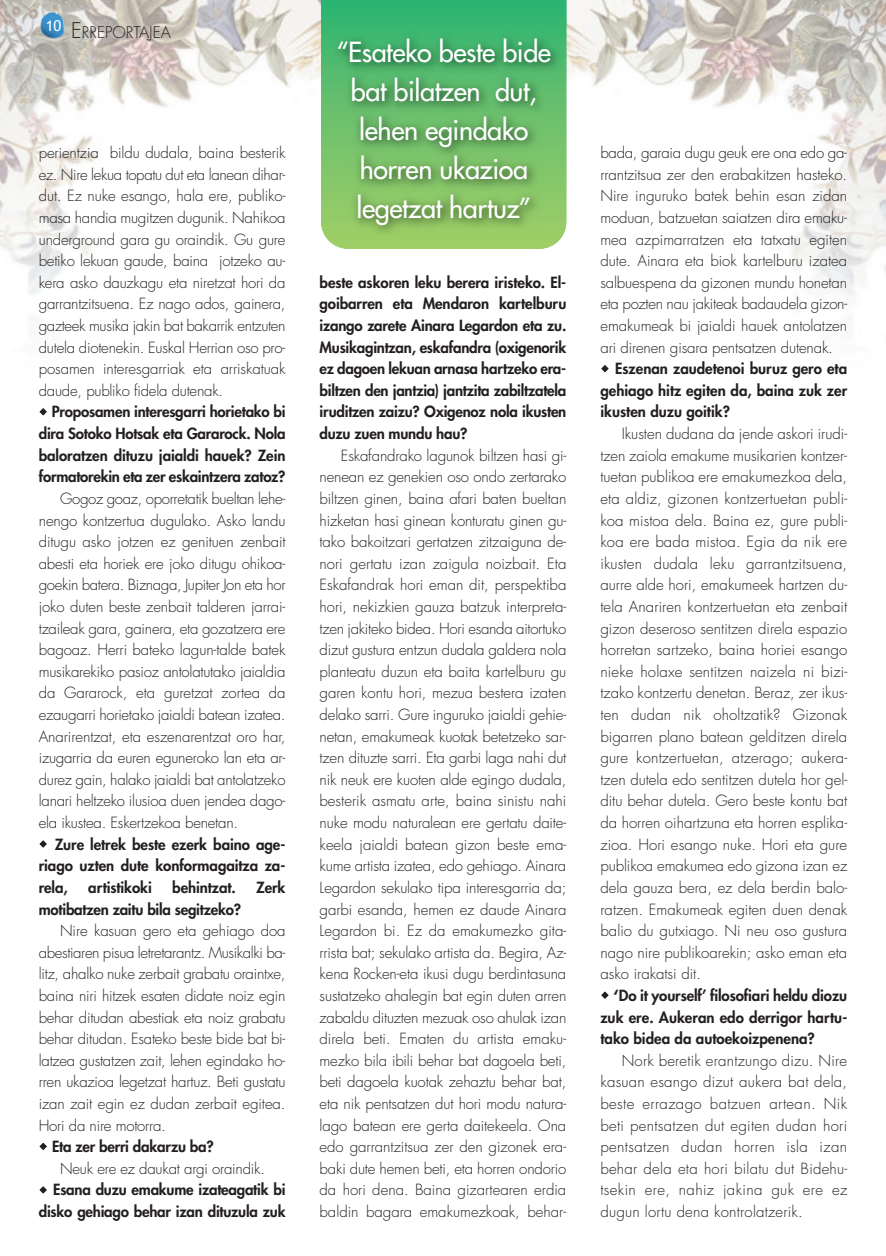
<style>
.page{position:relative;width:886px;height:1256px;background:#fff}
.page>*{position:absolute;margin:0;border:0;box-sizing:border-box;transform-origin:0 0}
.t1{font:27px/39px "Futura";letter-spacing:-.015em;color:#fff;text-align:center}
.t2{font:300 15.75px "Futura";color:#231f20}
.t3{font:300 15px/21.6px "Futura";letter-spacing:-.005em;color:#231f20;text-align:justify}
.t4{font:800 15px/21.6px "Futura";letter-spacing:-.01em;color:#231f20;text-align:justify}
.t5{font:15px "Trebuchet MS";color:#fff}
.s1{font-size:21px}
.s2{font-weight:700}
</style>
<div class="page">
<img style="left:0;top:0;width:885px;height:319px">
<img style="left:40px;top:12px;width:25px;height:27px">
<div style="left:321px;top:0;width:245px;height:26px;background:#2fb571"></div>
<img style="left:305px;top:26px;width:284px;height:233px">
<img style="left:321px;top:222px;width:245px;height:27px">
<p class="t5" style="left:46px;top:17px;width:17px">10</p>
<p class="t2" style="left:71px;top:25px;width:101px"><span class="s1">E</span>RREPORTAJEA</p>
<p class="t3" style="left:39px;top:143px;width:248px">perientzia bildu dudala, baina besterik ez. Nire lekua topatu dut eta lanean dihar&shy;dut. Ez nuke esango, hala ere, publiko&shy;masa handia mugitzen dugunik. Nahikoa underground gara gu oraindik. Gu gure betiko lekuan gaude, baina jotzeko au&shy;kera asko dauzkagu eta niretzat hori da garrantzitsuena. Ez nago ados, gainera, gazteek musika jakin bat bakarrik entzuten dutela diotenekin. Euskal Herrian oso pro&shy;posamen interesgarriak eta arriskatuak daude, publiko fidela dutenak.</p>
<p class="t4" style="left:39px;top:402px;width:248px;text-indent:13px">Proposamen interesgarri horietako bi dira Sotoko Hotsak eta Gararock. Nola baloratzen dituzu jaialdi hauek? Zein formatorekin eta zer eskaintzera zatoz?</p>
<p class="t3" style="left:39px;top:489px;width:248px;text-indent:21px">Gogoz goaz, oporretatik bueltan lehe&shy;nengo kontzertua dugulako. Asko landu ditugu asko jotzen ez genituen zenbait abesti eta horiek ere joko ditugu ohikoa&shy;goekin batera. Biznaga, Jupiter Jon eta hor joko duten beste zenbait talderen jarrai&shy;tzaileak gara, gainera, eta gozatzera ere bagoaz. Herri bateko lagun-talde batek musikarekiko pasioz antolatutako jaialdia da Gararock, eta guretzat zortea da ezaugarri horietako jaialdi batean izatea.<br>Anarirentzat, eta eszenarentzat oro har, izugarria da euren eguneroko lan eta ar&shy;durez gain, halako jaialdi bat antolatzeko lanari heltzeko ilusioa duen jendea dago&shy;ela ikustea. Eskertzekoa benetan.</p>
<p class="t4" style="left:39px;top:834px;width:248px;text-indent:16px">Zure letrek beste ezerk baino age&shy;riago uzten dute konformagaitza za&shy;rela,</p>
<p class="t4" style="left:88px;top:877px;width:65px">artistikoki</p>
<p class="t4" style="left:172px;top:877px;width:65px">behintzat.</p>
<p class="t4" style="left:256px;top:877px;width:31px">Zerk</p>
<p class="t4" style="left:39px;top:899px;width:204px">motibatzen zaitu bila segitzeko?</p>
<p class="t3" style="left:39px;top:921px;width:248px;text-indent:21px">Nire kasuan gero eta gehiago doa abestiaren pisua letretarantz. Musikalki ba&shy;litz, ahalko nuke zerbait grabatu oraintxe, baina niri hitzek esaten didate noiz egin behar ditudan abestiak eta noiz grabatu behar ditudan. Esateko beste bide bat bi&shy;latzea gustatzen zait, lehen egindako ho&shy;rren ukazioa legetzat hartuz. Beti gustatu izan zait egin ez dudan zerbait egitea.<br>Hori da nire motorra.</p>
<p class="t4" style="left:52px;top:1136px;width:163px">Eta zer berri dakarzu ba?</p>
<p class="t3" style="left:60px;top:1158px;width:206px">Neuk ere ez daukat argi oraindik.</p>
<p class="t4" style="left:39px;top:1180px;width:248px;text-align:right">Esana duzu emakume izateagatik bi disko gehiago behar izan dituzula zuk</p>
<h1 class="t1" style="left:336px;top:35px;width:216px">“Esateko beste bide bat bilatzen dut, lehen egindako horren ukazioa legetzat hartuz”</h1>
<p class="t4" style="left:319px;top:272px;width:248px">beste askoren leku berera iristeko. El&shy;goibarren eta Mendaron kartelburu izango zarete Ainara Legardon eta zu.<br>Musikagintzan, eskafandra (oxigenorik ez dagoen lekuan arnasa hartzeko era&shy;biltzen den jantzia) jantzita zabiltzatela iruditzen zaizu? Oxigenoz nola ikusten duzu zuen mundu hau?</p>
<p class="t3" style="left:319px;top:445px;width:248px;text-indent:21px">Eskafandrako lagunok biltzen hasi gi&shy;nenean ez genekien oso ondo zertarako biltzen ginen, baina afari baten bueltan hizketan hasi ginean konturatu ginen gu&shy;tako bakoitzari gertatzen zitzaiguna de&shy;nori gertatu izan zaigula noizbait. Eta Eskafandrak hori eman dit, perspektiba hori, nekizkien gauza batzuk interpreta&shy;tzen jakiteko bidea. Hori esanda aitortuko dizut gustura entzun dudala galdera nola planteatu duzun eta baita kartelburu gu garen kontu hori, mezua bestera izaten delako sarri. Gure inguruko jaialdi gehie&shy;netan, emakumeak kuotak betetzeko sar&shy;tzen dituzte sarri. Eta garbi laga nahi dut nik neuk ere kuoten alde egingo dudala, besterik asmatu arte, baina sinistu nahi nuke modu naturalean ere gertatu daite&shy;keela jaialdi batean gizon beste ema&shy;kume artista izatea, edo gehiago. Ainara Legardon sekulako tipa interesgarria da; garbi esanda, hemen ez daude Ainara Legardon bi. Ez da emakumezko gita&shy;rrista bat; sekulako artista da. Begira, Az&shy;kena Rocken-eta ikusi dugu berdintasuna sustatzeko ahalegin bat egin duten arren zabaldu dituzten mezuak oso ahulak izan direla beti. Ematen du artista emaku&shy;mezko bila ibili behar bat dagoela beti, beti dagoela kuotak zehaztu behar bat, eta nik pentsatzen dut hori modu natura&shy;lago batean ere gerta daitekeela. Ona edo garrantzitsua zer den gizonek era&shy;baki dute hemen beti, eta horren ondorio da hori dena. Baina gizartearen erdia baldin bagara emakumezkoak, behar-</p>
<p class="t3" style="left:600px;top:143px;width:248px">bada, garaia dugu geuk ere ona edo ga&shy;rrantzitsua zer den erabakitzen hasteko.<br>Nire inguruko batek behin esan zidan moduan, batzuetan saiatzen dira emaku&shy;mea azpimarratzen eta tatxatu egiten dute. Ainara eta biok kartelburu izatea salbuespena da gizonen mundu honetan eta pozten nau jakiteak badaudela gizon&shy;emakumeak bi jaialdi hauek antolatzen ari direnen gisara pentsatzen dutenak.</p>
<p class="t4" style="left:600px;top:359px;width:248px;text-indent:15px">Eszenan zaudetenoi buruz gero eta gehiago hitz egiten da, baina zuk zer ikusten duzu goitik?</p>
<p class="t3" style="left:600px;top:424px;width:248px;text-indent:21px">Ikusten dudana da jende askori irudi&shy;tzen zaiola emakume musikarien kontzer&shy;tuetan publikoa ere emakumezkoa dela, eta aldiz, gizonen kontzertuetan publi&shy;koa mistoa dela. Baina ez, gure publi&shy;koa ere bada mistoa. Egia da nik ere ikusten dudala leku garrantzitsuena, aurre alde hori, emakumeek hartzen du&shy;tela Anariren kontzertuetan eta zenbait gizon deseroso sentitzen direla espazio horretan sartzeko, baina horiei esango nieke holaxe sentitzen naizela ni bizi&shy;tzako kontzertu denetan. Beraz, zer ikus&shy;ten dudan nik oholtzatik? Gizonak bigarren plano batean gelditzen direla gure kontzertuetan, atzerago; aukera&shy;tzen dutela edo sentitzen dutela hor gel&shy;ditu behar dutela. Gero beste kontu bat da horren oihartzuna eta horren esplika&shy;zioa. Hori esango nuke. Hori eta gure publikoa emakumea edo gizona izan ez dela gauza bera, ez dela berdin balo&shy;ratzen. Emakumeak egiten duen denak balio du gutxiago. Ni neu oso gustura nago nire publikoarekin; asko eman eta asko irakatsi dit.</p>
<p class="t4" style="left:600px;top:985px;width:248px;text-indent:13px"><span class="s2">‘</span>Do it yourself’ filosofiari heldu diozu zuk ere. Aukeran edo derrigor hartu&shy;tako bidea da autoekoizpenena?</p>
<p class="t3" style="left:600px;top:1050px;width:248px;text-indent:21px">Nork beretik erantzungo dizu. Nire kasuan esango dizut aukera bat dela, beste errazago batzuen artean. Nik beti pentsatzen dut egiten dudan hori pentsatzen dudan horren isla izan behar dela eta hori bilatu dut Bidehu&shy;tsekin ere, nahiz jakina guk ere ez dugun lortu dena kontrolatzerik.</p>
</div>
